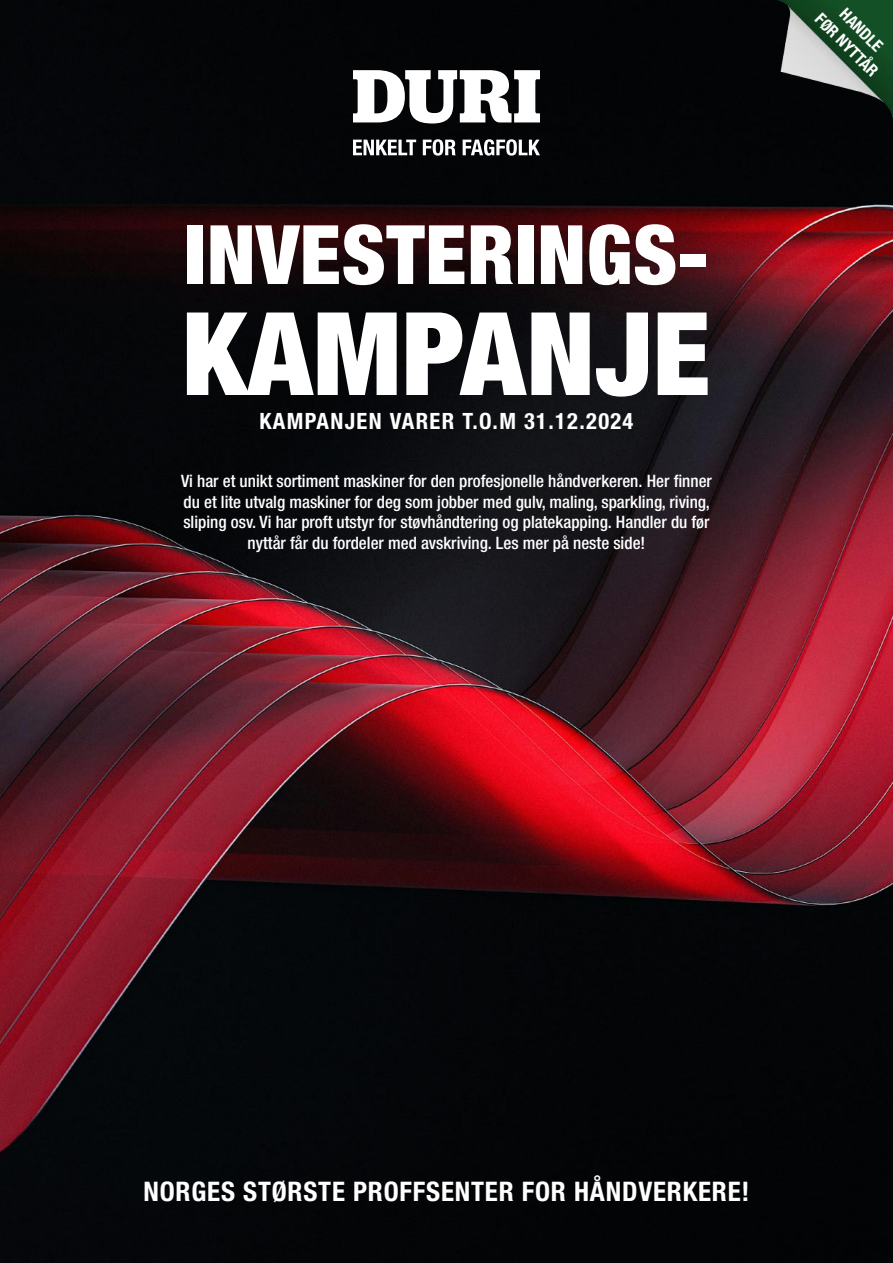
<style>
.page{position:relative;width:893px;height:1263px;background:#fff}
.page>*{position:absolute;margin:0;border:0;box-sizing:border-box;transform-origin:0 0}
.t1{font:900 condensed 115.5px "Helvetica Neue LT Pro";letter-spacing:.01em;color:#fff}
.t2{font:900 condensed 82.05px "Helvetica Neue LT Pro";letter-spacing:.01em;color:#fff}
.t3{font:700 condensed 27px "Helvetica Neue LT Pro";letter-spacing:.03em;color:#fff}
.t4{font:700 condensed 22.5px "Helvetica Neue LT Pro";letter-spacing:.06em;color:#fff}
.t5{font:500 condensed 17.1px/20.5px "Helvetica Neue LT Pro";color:#fff;text-align:center}
.t6{font:700 condensed 16.5px/21px "Helvetica Neue LT Pro";color:#fff;text-align:center}
</style>
<div class="page">
<img style="left:0;top:0;width:893px;height:1263px">
<svg style="left:353px;top:140px;width:63px;height:15px"></svg>
<svg style="left:423px;top:139px;width:33px;height:17px"></svg>
<svg style="left:463px;top:139px;width:77px;height:17px"></svg>
<svg style="left:353px;top:70px;width:187px;height:53px"></svg>
<img style="left:773px;top:0;width:120px;height:120px">
<h2 class="t2" style="left:185px;top:206px;width:525px">INVESTERINGS-</h2>
<h1 class="t1" style="left:183px;top:285px;width:529px">KAMPANJE</h1>
<h3 class="t4" style="left:260px;top:408px;width:375px">KAMPANJEN VARER T.O.M 31.12.2024</h3>
<p class="t5" style="left:181px;top:471px;width:532px">Vi har et unikt sortiment maskiner for den profesjonelle håndverkeren. Her finner du et lite utvalg maskiner for deg som jobber med gulv, maling, sparkling, riving, sliping osv. Vi har proft utstyr for støvhåndtering og platekapping. Handler du før nyttår får du fordeler med avskriving. Les mer på neste side!</p>
<p class="t6" style="left:840px;top:-6px;width:83px;rotate:45deg">HANDLE<br>FØR NYTTÅR</p>
<h3 class="t3" style="left:143px;top:1176px;width:607px">NORGES STØRSTE PROFFSENTER FOR HÅNDVERKERE!</h3>
</div>
